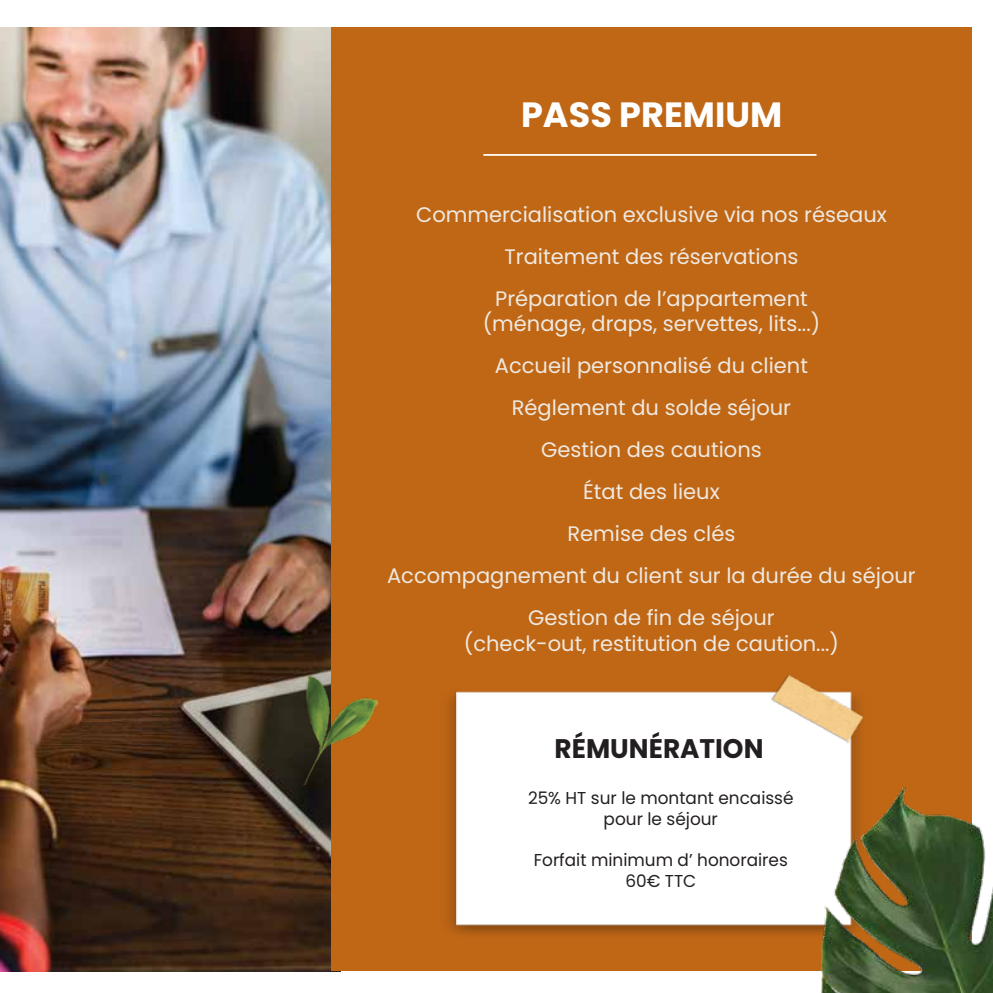
<style>
.page{position:relative;width:993px;height:993px;background:#fff}
.page>*{position:absolute;margin:0;border:0;box-sizing:border-box;transform-origin:0 0}
.t1{font:700 35px "Poppins";color:#fff}
.t2{font:700 26.95px "Poppins";color:#231f20}
.t3{font:21px/42px "Poppins";color:#efe9e1;text-align:center}
.t4{font:17.15px/20.7px "Poppins";color:#231f20;text-align:center}
</style>
<div class="page">
<img style="left:0;top:28px;width:331px;height:942px">
<div style="left:331px;top:28px;width:639px;height:942px;background:#c06716"></div>
<hr style="left:483px;top:154px;width:333px;height:2px;background:#fff">
<img style="left:447px;top:691px;width:413px;height:244px">
<img style="left:761px;top:674px;width:102px;height:89px">
<img style="left:821px;top:787px;width:171px;height:205px">
<img style="left:303px;top:674px;width:74px;height:110px">
<h1 class="t1" style="left:521px;top:95px;width:262px">PASS PREMIUM</h1>
<p class="t3" style="left:416px;top:193px;width:472px">Commercialisation exclusive via nos réseaux<br>Traitement des réservations<br>Préparation de l’appartement</p>
<p class="t3" style="left:387px;top:303px;width:530px">(ménage, draps, servettes, lits...)<br>Accueil personnalisé du client<br>Réglement du solde séjour<br>Gestion des cautions<br>État des lieux<br>Remise des clés<br>Accompagnement du client sur la durée du séjour<br>Gestion de fin de séjour</p>
<p class="t3" style="left:463px;top:622px;width:376px">(check-out, restitution de caution...)</p>
<p class="t2" style="left:554px;top:732px;width:210px">RÉMUNÉRATION</p>
<p class="t4" style="left:528px;top:787px;width:267px">25% HT sur le montant encaissé pour le séjour</p>
<p class="t4" style="left:533px;top:849px;width:255px">Forfait minimum d’ honoraires<br>60€ TTC</p>
</div>
